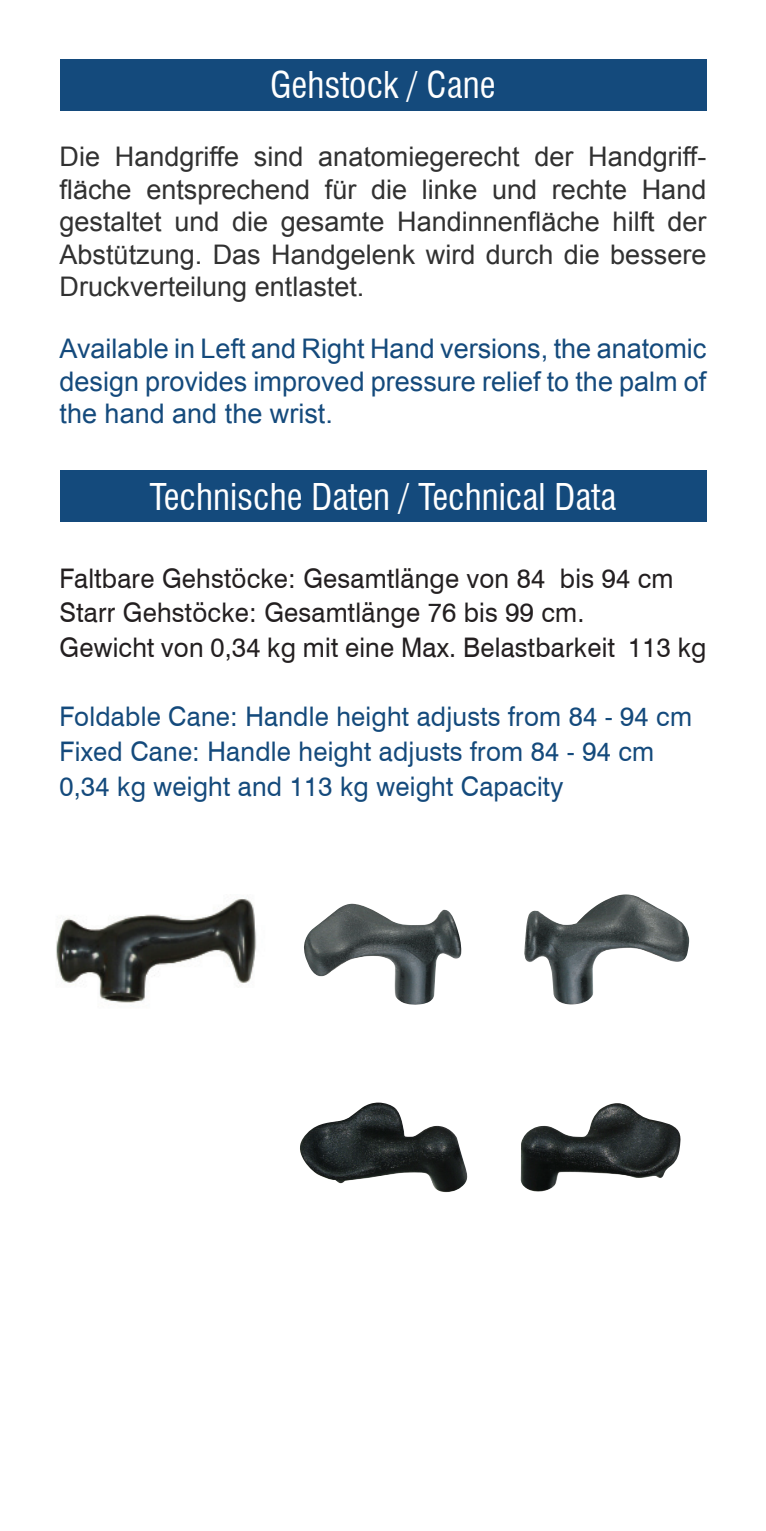
<style>
.page{position:relative;width:766px;height:1531px;background:#fff}
.page>*{position:absolute;margin:0;border:0;box-sizing:border-box;transform-origin:0 0}
.t1{font:condensed 36px "Swiss 721 BT";color:#fff}
.t2{font:27px/32.4px "Arial";color:#313131;text-align:justify}
.t3{font:27px/34.5px "Swiss 721 BT";letter-spacing:.01em;color:#231f20;scale:.95 1}
.t4{font:27px/34.5px "Swiss 721 BT";letter-spacing:.01em;color:#144a7c;scale:.95 1}
.t5{font:27px/32.4px "Arial";color:#144a7c;text-align:justify}
</style>
<div class="page">
<div style="left:60px;top:60px;width:646px;height:51px;background:#144a7c"></div>
<div style="left:60px;top:470px;width:646px;height:52px;background:#144a7c"></div>
<img style="left:56px;top:898px;width:201px;height:108px">
<img style="left:304px;top:904px;width:157px;height:101px">
<img style="left:524px;top:894px;width:165px;height:111px">
<img style="left:300px;top:1102px;width:168px;height:90px">
<img style="left:520px;top:1103px;width:161px;height:89px">
<h1 class="t1" style="left:270px;top:63px;width:227px">Gehstock / Cane</h1>
<p class="t2" style="left:60px;top:141px;width:648px">Die Handgriffe sind anatomiegerecht der Handgriff&shy;fläche entsprechend für die linke und rechte Hand gestaltet und die gesamte Handinnenfläche hilft der Abstützung. Das Handgelenk wird durch die bessere Druckverteilung entlastet.</p>
<p class="t5" style="left:60px;top:333px;width:648px">Available in Left and Right Hand versions, the anatomic design provides improved pressure relief to the palm of the hand and the wrist.</p>
<h1 class="t1" style="left:149px;top:476px;width:468px">Technische Daten / Technical Data</h1>
<p class="t3" style="left:60px;top:561px;width:682px">Faltbare Gehstöcke: Gesamtlänge von 84 bis 94 cm<br>Starr Gehstöcke: Gesamtlänge 76 bis 99 cm.<br>Gewicht von 0,34 kg mit eine Max. Belastbarkeit 113 kg</p>
<p class="t4" style="left:60px;top:699px;width:667px">Foldable Cane: Handle height adjusts from 84 - 94 cm<br>Fixed Cane: Handle height adjusts from 84 - 94 cm<br>0,34 kg weight and 113 kg weight Capacity</p>
</div>
